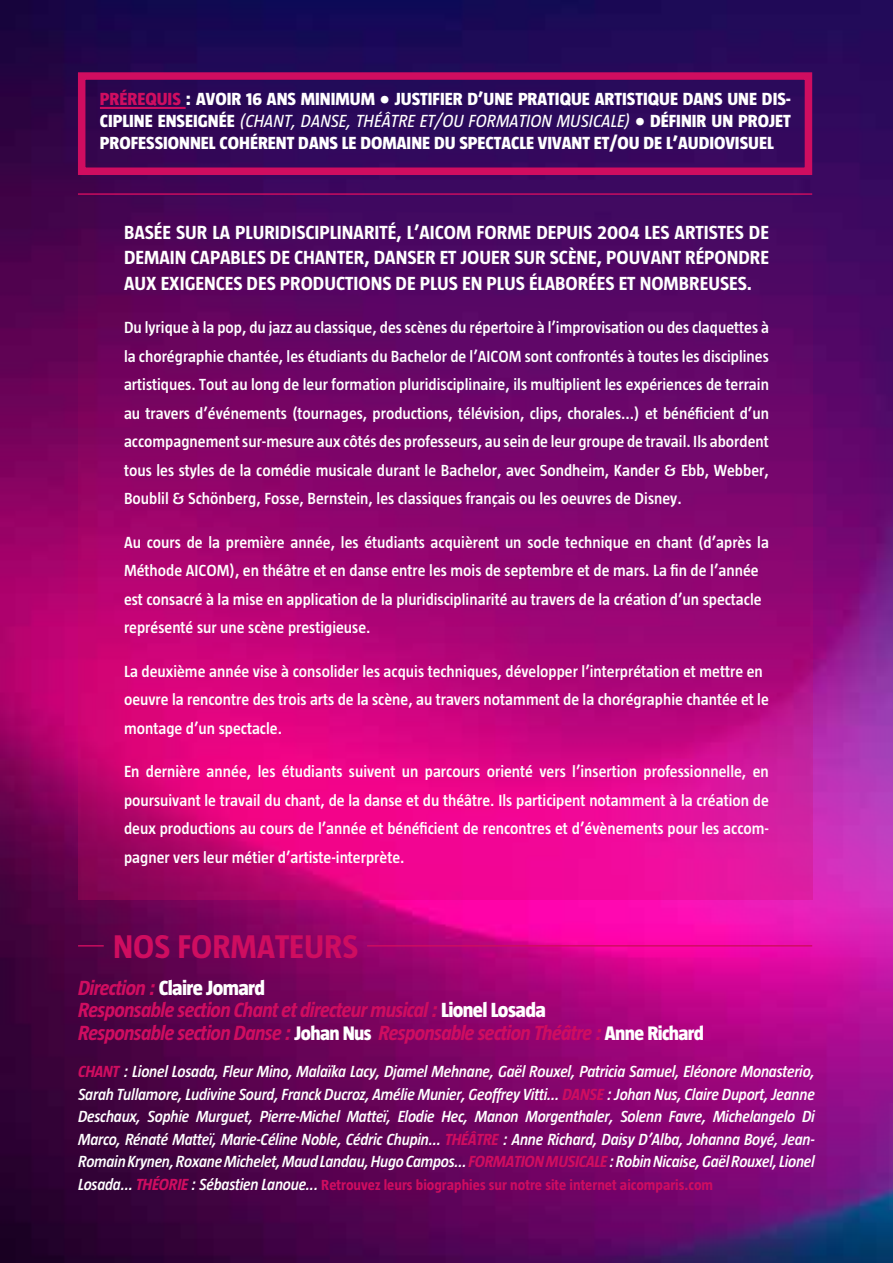
<style>
.page{position:relative;width:893px;height:1263px;background:#fff}
.page>*{position:absolute;margin:0;border:0;box-sizing:border-box;transform-origin:0 0}
.t1{font:700 33.75px "Taz";color:#cf0d60}
.t2{font:italic 700 21px/22.5px "Taz";letter-spacing:-.03em;color:#cf0d60}
.t3{font:700 19.5px/25.5px "Taz";color:#fff;text-align:justify}
.t4{font:800 18px/21.6px "Taz";color:#fff;text-align:justify}
.t5{font:600 16.5px/28.5px "Taz";color:#fff;text-align:justify}
.t6{font:italic 600 16.5px/22.5px "Taz";letter-spacing:-.015em;color:#fff;text-align:justify}
.t7{font:700 15px "Taz";color:#cf0d60}
.s1{color:#cf0d60}
.s2{font-weight:400;font-style:italic}
.s3{font-weight:800;font-style:normal;color:#fff}
.s4{font-weight:800;font-style:normal;font-size:20.1px;color:#fff}
.s5{font-weight:700;color:#cf0d60}
.s6{font-weight:600;font-style:italic;font-size:16.5px;color:#fff}
.s7{font-style:italic;font-size:16.5px}
</style>
<div class="page">
<img style="left:0;top:0;width:893px;height:1263px">
<div style="left:78px;top:72px;width:734px;height:103px;border:8px solid #cf0d60"></div>
<hr style="left:100px;top:107px;width:86px;height:2px;background:#cf0d60">
<svg style="left:78px;top:195px;width:734px;height:705px;background:#970672"></svg>
<hr style="left:78px;top:193px;width:734px;height:2px;background:#cf0d60">
<hr style="left:367px;top:945px;width:445px;height:1px;background:#cf0d60">
<svg style="left:78px;top:945px;width:26px;height:1px"></svg>
<svg style="left:889px;top:1103px;width:3px;height:107px"></svg>
<hr style="left:892px;top:1103px;width:1px;height:160px;background:#fff">
<p class="t4" style="left:100px;top:88px;width:692px"><span class="s1">PRÉREQUIS</span> : AVOIR 16 ANS MINIMUM • JUSTIFIER D’UNE PRATIQUE ARTISTIQUE DANS UNE DIS-CIPLINE ENSEIGNÉE <span class="s2">(CHANT, DANSE, THÉÂTRE ET/OU FORMATION MUSICALE)</span> • DÉFINIR UN PROJET PROFESSIONNEL COHÉRENT DANS LE DOMAINE DU SPECTACLE VIVANT ET/OU DE L’AUDIOVISUEL</p>
<p class="t3" style="left:124px;top:219px;width:646px">BASÉE SUR LA PLURIDISCIPLINARITÉ, L’AICOM FORME DEPUIS 2004 LES ARTISTES DE DEMAIN CAPABLES DE CHANTER, DANSER ET JOUER SUR SCÈNE, POUVANT RÉPONDRE AUX EXIGENCES DES PRODUCTIONS DE PLUS EN PLUS ÉLABORÉES ET NOMBREUSES.</p>
<p class="t5" style="left:124px;top:313px;width:646px">Du lyrique à la pop, du jazz au classique, des scènes du répertoire à l’improvisation ou des claquettes à la chorégraphie chantée, les étudiants du Bachelor de l’AICOM sont confrontés à toutes les disciplines artistiques. Tout au long de leur formation pluridisciplinaire, ils multiplient les expériences de terrain au travers d’événements (tournages, productions, télévision, clips, chorales...) et bénéficient d’un accompagnement sur-mesure aux côtés des professeurs, au sein de leur groupe de travail. Ils abordent tous les styles de la comédie musicale durant le Bachelor, avec Sondheim, Kander &amp; Ebb, Webber, Boublil &amp; Schönberg, Fosse, Bernstein, les classiques français ou les oeuvres de Disney.</p>
<p class="t5" style="left:124px;top:528px;width:646px;text-align:left">Au cours de la première année, les étudiants acquièrent un socle technique en chant (d’après la Méthode AICOM), en théâtre et en danse entre les mois de septembre et de mars. La fin de l’année est consacré à la mise en application de la pluridisciplinarité au travers de la création d’un spectacle représenté sur une scène prestigieuse.</p>
<p class="t5" style="left:124px;top:657px;width:646px;text-align:left">La deuxième année vise à consolider les acquis techniques, développer l’interprétation et mettre en oeuvre la rencontre des trois arts de la scène, au travers notamment de la chorégraphie chantée et le montage d’un spectacle.</p>
<p class="t5" style="left:124px;top:757px;width:646px">En dernière année, les étudiants suivent un parcours orienté vers l’insertion professionnelle, en poursuivant le travail du chant, de la danse et du théâtre. Ils participent notamment à la création de deux productions au cours de l’année et bénéficient de rencontres et d’évènements pour les accom&shy;pagner vers leur métier d’artiste-interprète.</p>
<h1 class="t1" style="left:113px;top:928px;width:247px">NOS FORMATEURS</h1>
<p class="t2" style="left:78px;top:976px;width:627px">Direction : <span class="s3">Claire Jomard<br></span>Responsable section Chant et directeur musical : <span class="s3">Lionel Losada<br></span>Responsable section Danse : <span class="s4">Johan Nus</span> Responsable section Théâtre : <span class="s4">Anne Richard</span></p>
<p class="t6" style="left:78px;top:1060px;width:738px"><span class="s5">CHANT</span> : Lionel Losada, Fleur Mino, Malaïka Lacy, Djamel Mehnane, Gaël Rouxel, Patricia Samuel, Eléonore Monasterio, Sarah Tullamore, Ludivine Sourd, Franck Ducroz, Amélie Munier, Geoffrey Vitti... <span class="s5">DANSE</span> : Johan Nus, Claire Duport, Jeanne Deschaux, Sophie Murguet, Pierre-Michel Matteï, Elodie Hec, Manon Morgenthaler, Solenn Favre, Michelangelo Di Marco, Rénaté Matteï, Marie-Céline Noble, Cédric Chupin... <span class="s5">THÉÂTRE</span> : Anne Richard, Daisy D’Alba, Johanna Boyé, Jean-Romain Krynen, Roxane Michelet, Maud Landau, Hugo Campos... <span class="s5">FORMATION MUSICALE</span> : Robin Nicaise, Gaël Rouxel, Lionel</p>
<p class="t7" style="left:78px;top:1176px;width:637px"><span class="s6">Losada...</span> <span class="s7">THÉORIE</span> <span class="s6">: Sébastien Lanoue...</span> Retrouvez leurs biographies sur notre site internet aicomparis.com</p>
</div>
